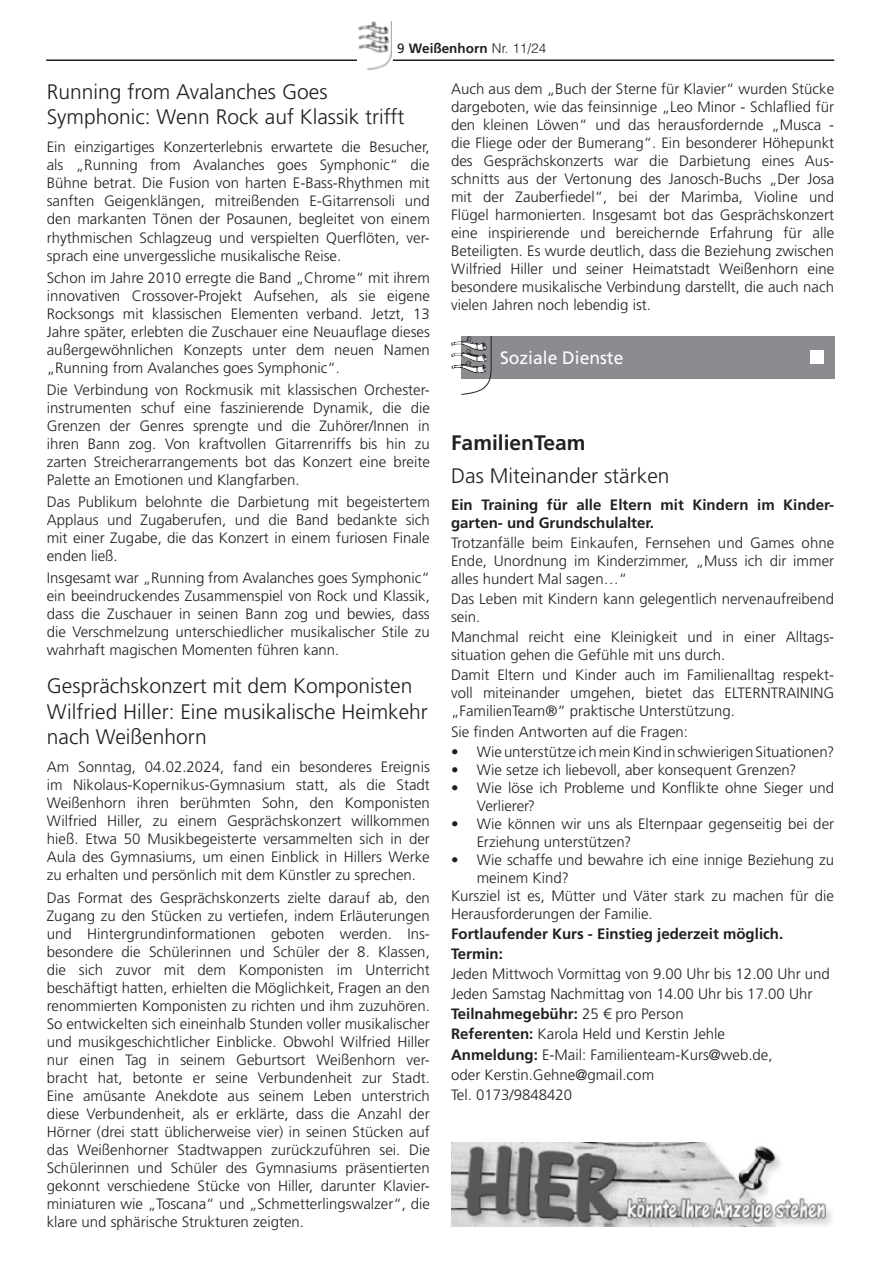
<style>
.page{position:relative;width:881px;height:1263px;background:#fff}
.page>*{position:absolute;margin:0;border:0;box-sizing:border-box;transform-origin:0 0}
.t1{font:300 21px/25.2px "Frutiger LT";color:#231f20}
.t2{font:700 21px "Frutiger LT";color:#231f20}
.t3{font:18px "Frutiger LT";color:#fff}
.t4{font:300 15px/18px "Frutiger LT";color:#231f20;text-align:justify}
.t5{font:700 15px/18px "Frutiger LT";color:#231f20}
.t6{font:700 13.5px "Frutiger LT";color:#231f20}
.s1{font-weight:400}
.s2{font-family:"Helvetica LT";font-weight:300}
.s3{font-weight:700}
</style>
<div class="page">
<hr style="left:46px;top:59px;width:787px;height:2px;background:#231f20">
<svg style="left:367px;top:22px;width:25px;height:48px"></svg>
<img style="left:357px;top:22px;width:34px;height:47px">
<div style="left:461px;top:336px;width:372px;height:43px;background:#8a8c8f"></div>
<svg style="left:451px;top:336px;width:40px;height:59px"></svg>
<div style="left:809px;top:350px;width:14px;height:14px;background:#fff"></div>
<img style="left:451px;top:1142px;width:381px;height:85px">
<p class="t6" style="left:397px;top:40px;width:150px"><span class="s1">9</span> Weißenhorn <span class="s2">Nr. 11/24</span></p>
<p class="t4" style="left:451px;top:80px;width:384px">Auch aus dem „Buch der Sterne für Klavier“ wurden Stücke dargeboten, wie das feinsinnige „Leo Minor - Schlaflied für den kleinen Löwen“ und das herausfordernde „Musca - die Fliege oder der Bumerang“. Ein besonderer Höhepunkt des Gesprächskonzerts war die Darbietung eines Aus&shy;schnitts aus der Vertonung des Janosch-Buchs „Der Josa mit der Zauberfiedel“, bei der Marimba, Violine und Flügel harmonierten. Insgesamt bot das Gesprächskonzert eine inspirierende und bereichernde Erfahrung für alle Beteiligten. Es wurde deutlich, dass die Beziehung zwischen Wilfried Hiller und seiner Heimatstadt Weißenhorn eine besondere musikalische Verbindung darstellt, die auch nach vielen Jahren noch lebendig ist.</p>
<p class="t3" style="left:500px;top:347px;width:125px">Soziale Dienste</p>
<h1 class="t1" style="left:47px;top:79px;width:359px">Running from Avalanches Goes<br>Symphonic: Wenn Rock auf Klassik trifft</h1>
<p class="t4" style="left:47px;top:138px;width:384px">Ein einzigartiges Konzerterlebnis erwartete die Besucher, als „Running from Avalanches goes Symphonic“ die Bühne betrat. Die Fusion von harten E-Bass-Rhythmen mit sanften Geigenklängen, mitreißenden E-Gitarrensoli und den markanten Tönen der Posaunen, begleitet von einem rhythmischen Schlagzeug und verspielten Querflöten, ver&shy;sprach eine unvergessliche musikalische Reise.</p>
<p class="t4" style="left:47px;top:269px;width:384px">Schon im Jahre 2010 erregte die Band „Chrome“ mit ihrem innovativen Crossover-Projekt Aufsehen, als sie eigene Rocksongs mit klassischen Elementen verband. Jetzt, 13<br>Jahre später, erlebten die Zuschauer eine Neuauflage dieses außergewöhnlichen Konzepts unter dem neuen Namen „Running from Avalanches goes Symphonic“.</p>
<p class="t4" style="left:47px;top:381px;width:384px">Die Verbindung von Rockmusik mit klassischen Orchester&shy;instrumenten schuf eine faszinierende Dynamik, die die Grenzen der Genres sprengte und die Zuhörer/Innen in ihren Bann zog. Von kraftvollen Gitarrenriffs bis hin zu zarten Streicherarrangements bot das Konzert eine breite Palette an Emotionen und Klangfarben.</p>
<p class="t4" style="left:47px;top:493px;width:384px">Das Publikum belohnte die Darbietung mit begeistertem Applaus und Zugaberufen, und die Band bedankte sich mit einer Zugabe, die das Konzert in einem furiosen Finale enden ließ.</p>
<p class="t4" style="left:47px;top:569px;width:384px">Insgesamt war „Running from Avalanches goes Symphonic“ ein beeindruckendes Zusammenspiel von Rock und Klassik, dass die Zuschauer in seinen Bann zog und bewies, dass die Verschmelzung unterschiedlicher musikalischer Stile zu wahrhaft magischen Momenten führen kann.</p>
<h1 class="t1" style="left:47px;top:674px;width:382px">Gesprächskonzert mit dem Komponisten<br>Wilfried Hiller: Eine musikalische Heimkehr nach Weißenhorn</h1>
<p class="t4" style="left:47px;top:758px;width:384px">Am Sonntag, 04.02.2024, fand ein besonderes Ereignis im Nikolaus-Kopernikus-Gymnasium statt, als die Stadt Weißenhorn ihren berühmten Sohn, den Komponisten Wilfried Hiller, zu einem Gesprächskonzert willkommen hieß. Etwa 50 Musikbegeisterte versammelten sich in der Aula des Gymnasiums, um einen Einblick in Hillers Werke zu erhalten und persönlich mit dem Künstler zu sprechen.</p>
<p class="t4" style="left:47px;top:889px;width:384px">Das Format des Gesprächskonzerts zielte darauf ab, den Zugang zu den Stücken zu vertiefen, indem Erläuterungen und Hintergrundinformationen geboten werden. Ins&shy;besondere die Schülerinnen und Schüler der 8. Klassen, die sich zuvor mit dem Komponisten im Unterricht beschäftigt hatten, erhielten die Möglichkeit, Fragen an den renommierten Komponisten zu richten und ihm zuzuhören.<br>So entwickelten sich eineinhalb Stunden voller musikalischer und musikgeschichtlicher Einblicke. Obwohl Wilfried Hiller nur einen Tag in seinem Geburtsort Weißenhorn ver&shy;bracht hat, betonte er seine Verbundenheit zur Stadt.<br>Eine amüsante Anekdote aus seinem Leben unterstrich diese Verbundenheit, als er erklärte, dass die Anzahl der Hörner (drei statt üblicherweise vier) in seinen Stücken auf das Weißenhorner Stadtwappen zurückzuführen sei. Die Schülerinnen und Schüler des Gymnasiums präsentierten gekonnt verschiedene Stücke von Hiller, darunter Klavier&shy;miniaturen wie „Toscana“ und „Schmetterlingswalzer“, die klare und sphärische Strukturen zeigten.</p>
<h1 class="t2" style="left:451px;top:430px;width:136px">FamilienTeam</h1>
<h1 class="t1" style="left:451px;top:464px;width:220px">Das Miteinander stärken</h1>
<p class="t5" style="left:451px;top:496px;width:384px">Ein Training für alle Eltern mit Kindern im Kinder&shy;garten- und Grundschulalter.</p>
<p class="t4" style="left:451px;top:534px;width:384px">Trotzanfälle beim Einkaufen, Fernsehen und Games ohne Ende, Unordnung im Kinderzimmer, „Muss ich dir immer alles hundert Mal sagen…“</p>
<p class="t4" style="left:451px;top:590px;width:384px">Das Leben mit Kindern kann gelegentlich nervenaufreibend sein.</p>
<p class="t4" style="left:451px;top:628px;width:384px">Manchmal reicht eine Kleinigkeit und in einer Alltags&shy;situation gehen die Gefühle mit uns durch.</p>
<p class="t4" style="left:451px;top:666px;width:384px">Damit Eltern und Kinder auch im Familienalltag respekt&shy;voll miteinander umgehen, bietet das ELTERNTRAINING „FamilienTeam®“ praktische Unterstützung.</p>
<p class="t4" style="left:451px;top:722px;width:238px">Sie finden Antworten auf die Fragen:</p>
<p class="t4" style="left:451px;top:743px;width:384px">• Wie unterstütze ich mein Kind in schwierigen Situationen?</p>
<p class="t4" style="left:451px;top:761px;width:346px">• Wie setze ich liebevoll, aber konsequent Grenzen?</p>
<p class="t4" style="left:476px;top:779px;width:359px;text-indent:-26px">• Wie löse ich Probleme und Konflikte ohne Sieger und<br>Verlierer?</p>
<p class="t4" style="left:476px;top:815px;width:359px;text-indent:-26px">• Wie können wir uns als Elternpaar gegenseitig bei der<br>Erziehung unterstützen?</p>
<p class="t4" style="left:451px;top:851px;width:384px">• Wie schaffe und bewahre ich eine innige Beziehung zu</p>
<p class="t4" style="left:476px;top:869px;width:94px">meinem Kind?</p>
<p class="t4" style="left:451px;top:887px;width:384px">Kursziel ist es, Mütter und Väter stark zu machen für die</p>
<p class="t4" style="left:451px;top:905px;width:203px">Herausforderungen der Familie.</p>
<p class="t5" style="left:451px;top:924px;width:333px;line-height:20.1px">Fortlaufender Kurs - Einstieg jederzeit möglich.<br>Termin:</p>
<p class="t4" style="left:451px;top:964px;width:380px;line-height:20.1px;text-align:left">Jeden Mittwoch Vormittag von 9.00 Uhr bis 12.00 Uhr und Jeden Samstag Nachmittag von 14.00 Uhr bis 17.00 Uhr <span class="s3">Teilnahmegebühr:</span> 25 € pro Person<br><span class="s3">Referenten:</span> Karola Held und Kerstin Jehle<br><span class="s3">Anmeldung:</span> E-Mail: Familienteam-Kurs@web.de,<br>oder Kerstin.Gehne@gmail.com<br>Tel. 0173/9848420</p>
</div>
